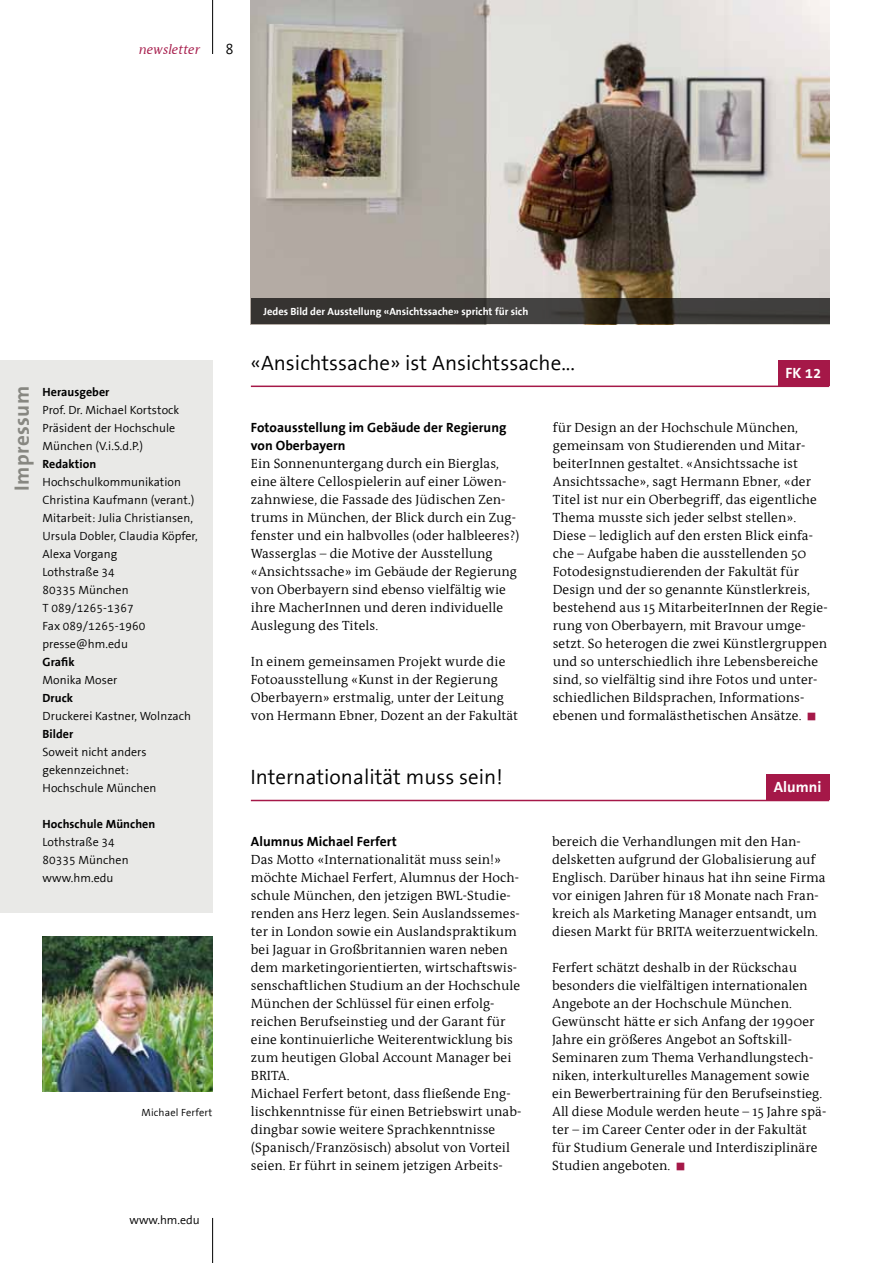
<style>
.page{position:relative;width:893px;height:1263px;background:#fff}
.page>*{position:absolute;margin:0;border:0;box-sizing:border-box;transform-origin:0 0}
.t1{font:21px "FHM The Sans";color:#000}
.t2{font:700 21px "FHM The Sans";letter-spacing:.025em;color:#878781}
.t3{font:700 15px "FHM The Sans";letter-spacing:.005em;color:#fff}
.t4{font:15px "FHM The Sans";color:#000}
.t5{font:13.5px/18px "FHM Antiqua";letter-spacing:.005em;color:#000}
.t6{font:700 13.5px/18px "FHM Antiqua";letter-spacing:.005em;color:#000}
.t7{font:italic 13.5px "FHM Antiqua";color:#a51848}
.t8{font:12px/18px "FHM The Sans";letter-spacing:.005em;color:#000}
.t9{font:700 12px "FHM The Sans";letter-spacing:.005em;color:#000}
.t10{font:700 10.5px "FHM The Sans";color:#fff}
.t11{font:10.5px "FHM The Sans";letter-spacing:.015em;color:#000}
.s1{color:#a51848}
</style>
<div class="page">
<hr style="left:212px;top:0;width:1px;height:54px;background:#000">
<hr style="left:212px;top:1218px;width:1px;height:45px;background:#000">
<hr style="left:251px;top:386px;width:578px;height:1px;background:#a51848">
<div style="left:778px;top:360px;width:51px;height:26px;background:#a51848"></div>
<img style="left:251px;top:0;width:578px;height:298px">
<svg style="left:251px;top:298px;width:578px;height:26px;background:#383531"></svg>
<div style="left:0;top:360px;width:213px;height:552px;background:#e9e9e7"></div>
<hr style="left:251px;top:800px;width:578px;height:1px;background:#a51848">
<div style="left:766px;top:774px;width:63px;height:26px;background:#a51848"></div>
<img style="left:43px;top:936px;width:170px;height:156px">
<p class="t7" style="left:139px;top:42px;width:63px">newsletter</p>
<p class="t4" style="left:225px;top:41px;width:10px">8</p>
<h1 class="t2" style="left:11px;top:491px;width:107px;rotate:-90deg">Impressum</h1>
<p class="t9" style="left:43px;top:386px;width:68px">Herausgeber</p>
<p class="t8" style="left:43px;top:401px;width:138px">Prof. Dr. Michael Kortstock<br>Präsident der Hochschule<br>München (V.i.S.d.P.)</p>
<p class="t9" style="left:43px;top:458px;width:55px">Redaktion</p>
<p class="t8" style="left:43px;top:473px;width:157px">Hochschulkommunikation<br>Christina Kaufmann (verant.)<br>Mitarbeit: Julia Christiansen,<br>Ursula Dobler, Claudia Köpfer,<br>Alexa Vorgang<br>Lothstraße 34<br>80335 München<br>T 089/1265-1367<br>Fax 089/1265-1960 presse@hm.edu</p>
<p class="t9" style="left:43px;top:656px;width:34px">Grafik</p>
<p class="t8" style="left:43px;top:671px;width:76px">Monika Moser</p>
<p class="t9" style="left:43px;top:692px;width:32px">Druck</p>
<p class="t8" style="left:43px;top:707px;width:150px">Druckerei Kastner, Wolnzach</p>
<p class="t9" style="left:43px;top:728px;width:32px">Bilder</p>
<p class="t8" style="left:43px;top:743px;width:115px">Soweit nicht anders gekennzeichnet:<br>Hochschule München</p>
<p class="t9" style="left:43px;top:818px;width:114px">Hochschule München</p>
<p class="t8" style="left:43px;top:833px;width:88px">Lothstraße 34<br>80335 München www.hm.edu</p>
<p class="t11" style="left:142px;top:1107px;width:72px">Michael Ferfert</p>
<p class="t8" style="left:129px;top:1211px;width:72px">www.hm.edu</p>
<p class="t10" style="left:264px;top:306px;width:266px">Jedes Bild der Ausstellung «Ansichtssache» spricht für sich</p>
<h1 class="t1" style="left:251px;top:352px;width:326px">«Ansichtssache» ist Ansichtssache...</h1>
<p class="t3" style="left:785px;top:365px;width:37px">FK 12</p>
<p class="t6" style="left:251px;top:419px;width:257px">Fotoausstellung im Gebäude der Regierung von Oberbayern</p>
<p class="t5" style="left:251px;top:455px;width:270px">Ein Sonnenuntergang durch ein Bierglas, eine ältere Cellospielerin auf einer Löwen&shy;zahnwiese, die Fassade des Jüdischen Zen&shy;trums in München, der Blick durch ein Zug&shy;fenster und ein halbvolles (oder halbleeres?)<br>Wasserglas – die Motive der Ausstellung «Ansichtssache» im Gebäude der Regierung von Oberbayern sind ebenso vielfältig wie ihre MacherInnen und deren individuelle Auslegung des Titels.</p>
<p class="t5" style="left:251px;top:653px;width:269px">In einem gemeinsamen Projekt wurde die Fotoausstellung «Kunst in der Regierung Oberbayern» erstmalig, unter der Leitung von Hermann Ebner, Dozent an der Fakultät</p>
<h1 class="t1" style="left:251px;top:766px;width:254px">Internationalität muss sein!</h1>
<p class="t6" style="left:251px;top:833px;width:147px">Alumnus Michael Ferfert</p>
<p class="t5" style="left:251px;top:851px;width:272px">Das Motto «Internationalität muss sein!» möchte Michael Ferfert, Alumnus der Hoch&shy;schule München, den jetzigen BWL-Studie&shy;renden ans Herz legen. Sein Auslandssemes&shy;ter in London sowie ein Auslandspraktikum bei Jaguar in Großbritannien waren neben dem marketingorientierten, wirtschaftswis&shy;senschaftlichen Studium an der Hochschule München der Schlüssel für einen erfolg&shy;reichen Berufseinstieg und der Garant für eine kontinuierliche Weiterentwicklung bis zum heutigen Global Account Manager bei BRITA.<br>Michael Ferfert betont, dass fließende Eng&shy;lischkenntnisse für einen Betriebswirt unab&shy;dingbar sowie weitere Sprachkenntnisse (Spanisch/Französisch) absolut von Vorteil seien. Er führt in seinem jetzigen Arbeits-</p>
<p class="t5" style="left:553px;top:419px;width:276px">für Design an der Hochschule München, gemeinsam von Studierenden und Mitar&shy;beiterInnen gestaltet. «Ansichtssache ist Ansichtssache», sagt Hermann Ebner, «der Titel ist nur ein Oberbegriff, das eigentliche Thema musste sich jeder selbst stellen».<br>Diese – lediglich auf den ersten Blick einfa&shy;che – Aufgabe haben die ausstellenden 50<br>Fotodesignstudierenden der Fakultät für Design und der so genannte Künstlerkreis, bestehend aus 15 MitarbeiterInnen der Regie&shy;rung von Oberbayern, mit Bravour umge&shy;setzt. So heterogen die zwei Künstlergruppen und so unterschiedlich ihre Lebensbereiche sind, so vielfältig sind ihre Fotos und unter&shy;schiedlichen Bildsprachen, Informations&shy;ebenen und formalästhetischen Ansätze. <span class="s1">■</span></p>
<p class="t3" style="left:774px;top:779px;width:49px">Alumni</p>
<p class="t5" style="left:552px;top:833px;width:275px">bereich die Verhandlungen mit den Han&shy;delsketten aufgrund der Globalisierung auf Englisch. Darüber hinaus hat ihn seine Firma vor einigen Jahren für 18 Monate nach Fran&shy;kreich als Marketing Manager entsandt, um diesen Markt für BRITA weiterzuentwickeln.</p>
<p class="t5" style="left:552px;top:959px;width:276px">Ferfert schätzt deshalb in der Rückschau besonders die vielfältigen internationalen Angebote an der Hochschule München.<br>Gewünscht hätte er sich Anfang der 1990er Jahre ein größeres Angebot an Softskill-Seminaren zum Thema Verhandlungstech&shy;niken, interkulturelles Management sowie ein Bewerbertraining für den Berufseinstieg.<br>All diese Module werden heute – 15 Jahre spä&shy;ter – im Career Center oder in der Fakultät für Studium Generale und Interdisziplinäre Studien angeboten. <span class="s1">■</span></p>
</div>
